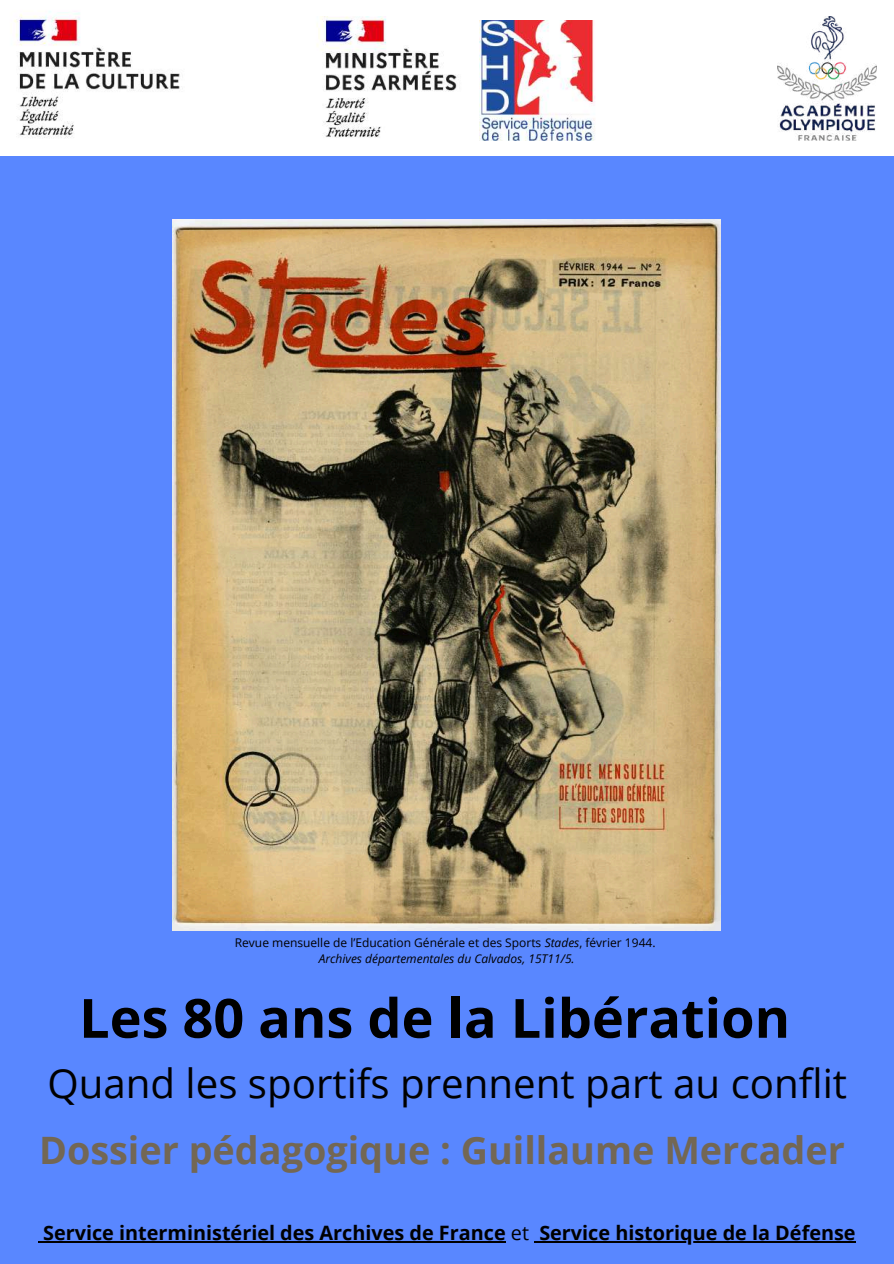
<style>
.page{position:relative;width:894px;height:1264px;background:#fff}
.page>*{position:absolute;margin:0;border:0;box-sizing:border-box;transform-origin:0 0}
.t1{font:700 54px "Open Sans";color:#000}
.t2{font:40.2px "Open Sans";color:#000}
.t3{font:700 37.8px "Open Sans";color:#736754}
.t4{font:700 19.8px "Open Sans";color:#000}
.t5{font:12px/16px "Open Sans";color:#000;text-align:center}
.s1{font-style:italic}
.s2{font-weight:400}
</style>
<div class="page">
<div style="left:0;top:0;width:893px;height:1263px;background:#5987ff"></div>
<hr style="left:43px;top:1241px;width:462px;height:1px;background:#000">
<hr style="left:539px;top:1241px;width:316px;height:1px;background:#000">
<div style="left:0;top:0;width:893px;height:155px;background:#fff"></div>
<img style="left:14px;top:11px;width:166px;height:127px">
<img style="left:317px;top:17px;width:140px;height:121px">
<img style="left:479px;top:20px;width:116px;height:121px">
<img style="left:777px;top:17px;width:98px;height:123px">
<img style="left:172px;top:220px;width:548px;height:710px">
<p class="t5" style="left:235px;top:934px;width:422px">Revue mensuelle de l’Education Générale et des Sports <span class="s1">Stades</span>, février 1944.<br><span class="s1">Archives départementales du Calvados, 15T11/5.</span></p>
<h1 class="t1" style="left:79px;top:980px;width:712px">Les 80 ans de la Libération</h1>
<h2 class="t2" style="left:47px;top:1055px;width:801px">Quand les sportifs prennent part au conflit</h2>
<h3 class="t3" style="left:39px;top:1123px;width:807px">Dossier pédagogique : Guillaume Mercader</h3>
<h3 class="t4" style="left:43px;top:1218px;width:813px">Service interministériel des Archives de France <span class="s2">et</span> Service historique de la Défense</h3>
</div>
